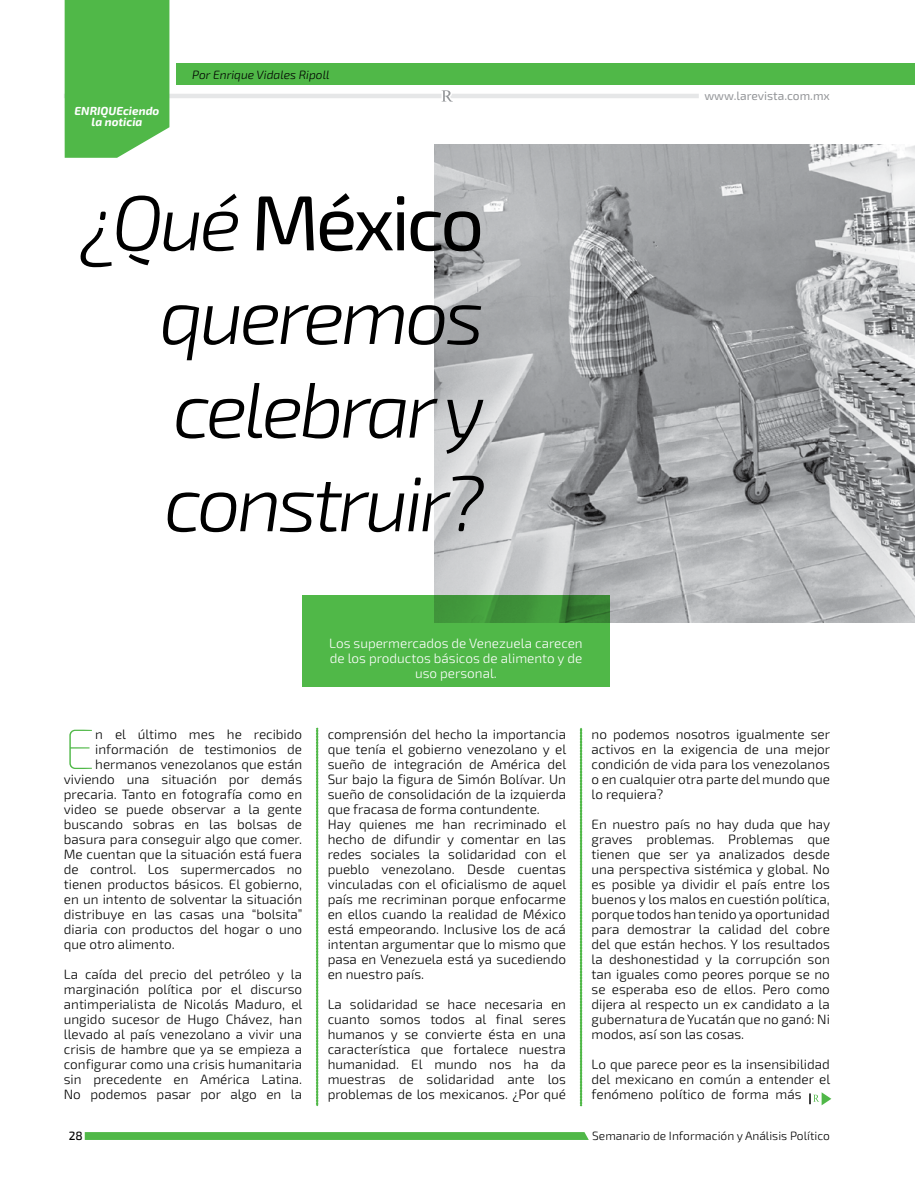
<style>
.page{position:relative;width:915px;height:1191px;background:#fff}
.page>*{position:absolute;margin:0;border:0;box-sizing:border-box;transform-origin:0 0}
.t1{font:italic 300 78px/93.6px "Exo 2";letter-spacing:-.05em;color:#000;text-align:justify}
.t2{font:100 57px "Exo 2";color:#50b848}
.t3{font:300 13.5px/15px "Exo 2";color:#000;text-align:justify}
.t4{font:300 13.5px/15px "Exo 2";color:#fff;text-align:center}
.t5{font:300 12px "Exo 2";color:#000}
.t6{font:italic 300 12px "Exo 2";color:#000}
.t7{font:12px "Exo 2";color:#939598}
.t8{font:500 12px "Exo 2";color:#000}
.t9{font:italic 700 11.7px/11.7px "Exo 2";color:#fff;text-align:center}
.s1{font-weight:400;font-style:normal}
</style>
<div class="page">
<hr style="left:64px;top:94px;width:377px;height:4px;background:#e6e7e8">
<hr style="left:441px;top:94px;width:257px;height:4px;background:#e6e7e8">
<svg style="left:441px;top:90px;width:12px;height:12px"></svg>
<div style="left:176px;top:64px;width:738px;height:21px;background:#50b848"></div>
<div style="left:65px;top:0;width:104px;height:158px;background:#50b848"></div>
<svg style="left:85px;top:1132px;width:503px;height:8px;background:#52b94b"></svg>
<img style="left:434px;top:145px;width:480px;height:477px">
<svg style="left:914px;top:64px;width:1px;height:21px"></svg>
<svg style="left:302px;top:595px;width:307px;height:92px;background:#4cb145"></svg>
<svg style="left:580px;top:728px;width:1px;height:378px"></svg>
<svg style="left:316px;top:728px;width:2px;height:377px"></svg>
<svg style="left:809px;top:1092px;width:22px;height:13px"></svg>
<p class="t9" style="left:75px;top:105px;width:86px">ENRIQUEciendo la noticia</p>
<p class="t6" style="left:192px;top:67px;width:139px">Por Enrique Vidales Ripoll</p>
<h1 class="t1" style="left:159px;top:178px;width:327px;text-indent:-78px">¿Qué <span class="s1">México </span>queremos celebrar y construir?</h1>
<p class="t7" style="left:704px;top:89px;width:127px">www.larevista.com.mx</p>
<h2 class="t2" style="left:64px;top:716px;width:33px">E</h2>
<p class="t3" style="left:95px;top:727px;width:208px">n el último mes he recibido</p>
<p class="t3" style="left:95px;top:742px;width:208px">información de testimonios de</p>
<p class="t3" style="left:95px;top:757px;width:208px">hermanos venezolanos que están</p>
<p class="t3" style="left:64px;top:772px;width:240px">viviendo una situación por demás</p>
<p class="t3" style="left:64px;top:787px;width:240px">precaria. Tanto en fotografía como en</p>
<p class="t3" style="left:64px;top:802px;width:240px">video se puede observar a la gente</p>
<p class="t3" style="left:64px;top:817px;width:240px">buscando sobras en las bolsas de</p>
<p class="t3" style="left:64px;top:832px;width:240px">basura para conseguir algo que comer.</p>
<p class="t3" style="left:64px;top:847px;width:240px">Me cuentan que la situación está fuera</p>
<p class="t3" style="left:64px;top:862px;width:240px">de control. Los supermercados no</p>
<p class="t3" style="left:64px;top:877px;width:240px">tienen productos básicos. El gobierno,</p>
<p class="t3" style="left:64px;top:892px;width:240px">en un intento de solventar la situación</p>
<p class="t3" style="left:64px;top:907px;width:240px">distribuye en las casas una “bolsita”</p>
<p class="t3" style="left:64px;top:922px;width:240px">diaria con productos del hogar o uno</p>
<p class="t3" style="left:64px;top:937px;width:112px">que otro alimento.</p>
<p class="t3" style="left:64px;top:967px;width:240px">La caída del precio del petróleo y la marginación política por el discurso antimperialista de Nicolás Maduro, el ungido sucesor de Hugo Chávez, han llevado al país venezolano a vivir una crisis de hambre que ya se empieza a configurar como una crisis humanitaria sin precedente en América Latina.<br>No podemos pasar por algo en la</p>
<p class="t8" style="left:69px;top:1128px;width:16px">28</p>
<p class="t4" style="left:329px;top:636px;width:255px">Los supermercados de Venezuela carecen de los productos básicos de alimento y de uso personal.</p>
<p class="t3" style="left:327px;top:727px;width:240px;text-align:left">comprensión del hecho la importancia que tenía el gobierno venezolano y el sueño de integración de América del Sur bajo la figura de Simón Bolívar. Un sueño de consolidación de la izquierda que fracasa de forma contundente.<br>Hay quienes me han recriminado el hecho de difundir y comentar en las redes sociales la solidaridad con el pueblo venezolano. Desde cuentas vinculadas con el oficialismo de aquel país me recriminan porque enfocarme en ellos cuando la realidad de México está empeorando. Inclusive los de acá intentan argumentar que lo mismo que pasa en Venezuela está ya sucediendo en nuestro país.</p>
<p class="t3" style="left:327px;top:997px;width:240px">La solidaridad se hace necesaria en cuanto somos todos al final seres humanos y se convierte ésta en una característica que fortalece nuestra humanidad. El mundo nos ha da muestras de solidaridad ante los problemas de los mexicanos. ¿Por qué</p>
<p class="t3" style="left:591px;top:727px;width:240px">no podemos nosotros igualmente ser activos en la exigencia de una mejor condición de vida para los venezolanos o en cualquier otra parte del mundo que lo requiera?</p>
<p class="t3" style="left:591px;top:817px;width:240px">En nuestro país no hay duda que hay graves problemas. Problemas que tienen que ser ya analizados desde una perspectiva sistémica y global. No es posible ya dividir el país entre los buenos y los malos en cuestión política, porque todos han tenido ya oportunidad para demostrar la calidad del cobre del que están hechos. Y los resultados la deshonestidad y la corrupción son tan iguales como peores porque se no se esperaba eso de ellos. Pero como dijera al respecto un ex candidato a la gubernatura de Yucatán que no ganó: Ni modos, así son las cosas.</p>
<p class="t3" style="left:591px;top:1057px;width:240px">Lo que parece peor es la insensibilidad del mexicano en común a entender el fenómeno político de forma más</p>
<p class="t5" style="left:592px;top:1128px;width:239px">Semanario de Información y Análisis Político</p>
</div>
